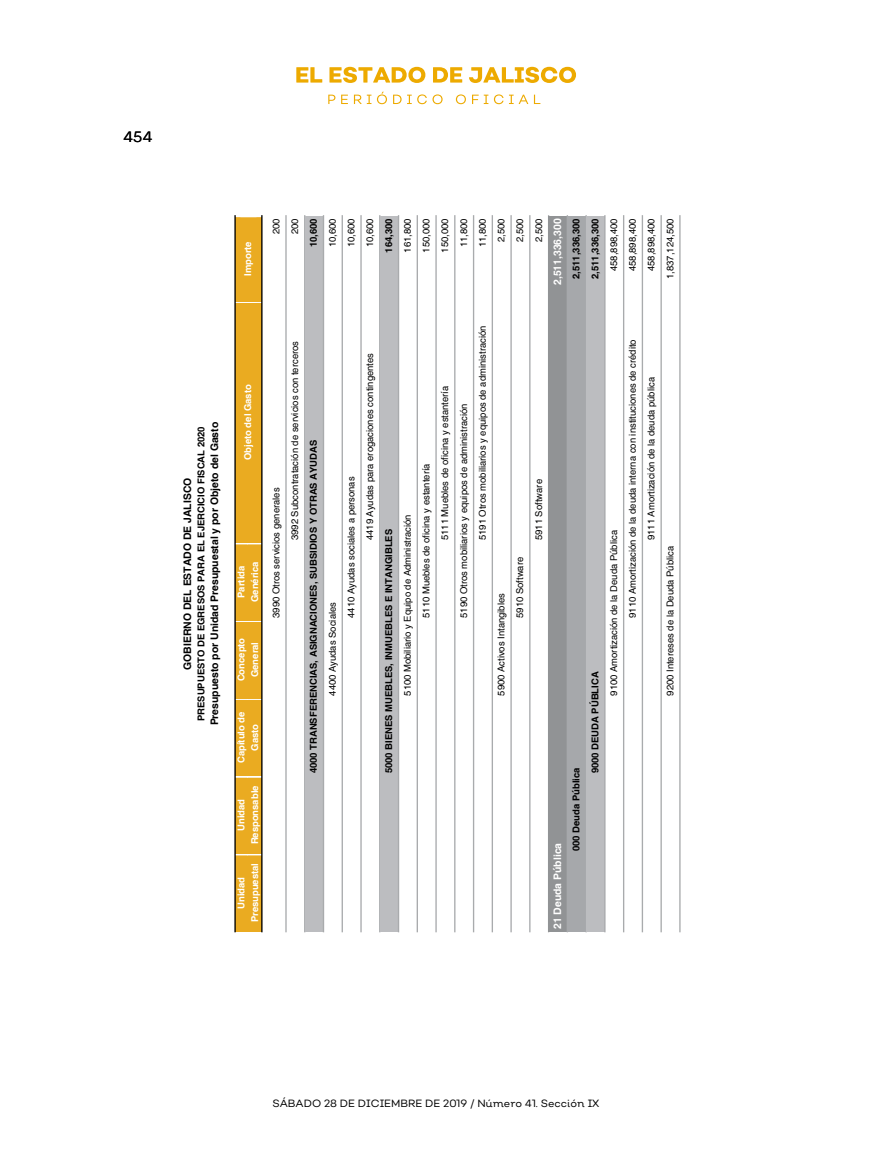
<style>
.page{position:relative;width:872px;height:1149px;background:#fff}
.page>*{position:absolute;margin:0;border:0;box-sizing:border-box;transform-origin:0 0}
.t1{font:15px "Nutmeg";color:#000}
.t2{font:10.5px "Nutmeg Headline";color:#000}
.t3{font:700 10.35px "Helvetica";color:#000}
.t4{font:700 10.35px "Helvetica";color:#fff}
.t5{font:9.45px "Helvetica";color:#000}
.t6{font:700 9.45px "Helvetica";color:#000}
.t7{font:700 9.45px/13.4px "Helvetica";color:#fff;text-align:center}
</style>
<div class="page">
<div style="left:235px;top:853px;width:13px;height:78px;background:#eaab21"></div>
<div style="left:248px;top:853px;width:14px;height:78px;background:#eaab21"></div>
<hr style="left:235px;top:852px;width:27px;height:3px;background:#fff">
<div style="left:235px;top:776px;width:13px;height:77px;background:#eaab21"></div>
<div style="left:248px;top:776px;width:14px;height:77px;background:#eaab21"></div>
<hr style="left:235px;top:774px;width:27px;height:3px;background:#fff">
<div style="left:235px;top:698px;width:13px;height:78px;background:#eaab21"></div>
<div style="left:248px;top:698px;width:14px;height:78px;background:#eaab21"></div>
<hr style="left:235px;top:696px;width:27px;height:3px;background:#fff">
<div style="left:235px;top:620px;width:13px;height:78px;background:#eaab21"></div>
<div style="left:248px;top:620px;width:14px;height:78px;background:#eaab21"></div>
<hr style="left:235px;top:619px;width:27px;height:2px;background:#fff">
<div style="left:235px;top:542px;width:13px;height:78px;background:#eaab21"></div>
<div style="left:248px;top:542px;width:14px;height:78px;background:#eaab21"></div>
<hr style="left:235px;top:541px;width:27px;height:3px;background:#fff">
<div style="left:235px;top:301px;width:27px;height:241px;background:#eaab21"></div>
<hr style="left:235px;top:300px;width:27px;height:3px;background:#fff">
<div style="left:235px;top:216px;width:27px;height:85px;background:#eaab21"></div>
<hr style="left:235px;top:214px;width:27px;height:3px;background:#fff">
<hr style="left:234px;top:216px;width:2px;height:715px;background:#000">
<hr style="left:261px;top:216px;width:1px;height:715px;background:#000">
<hr style="left:285px;top:216px;width:2px;height:715px;background:#a9abad">
<hr style="left:304px;top:216px;width:1px;height:715px;background:#a9abad">
<div style="left:305px;top:776px;width:18px;height:155px;background:#bcbdc0"></div>
<div style="left:305px;top:301px;width:18px;height:475px;background:#bcbdc0"></div>
<div style="left:305px;top:216px;width:18px;height:85px;background:#bcbdc0"></div>
<hr style="left:323px;top:216px;width:1px;height:715px;background:#a9abad">
<hr style="left:341px;top:216px;width:2px;height:715px;background:#a9abad">
<hr style="left:360px;top:216px;width:2px;height:715px;background:#a9abad">
<hr style="left:379px;top:216px;width:1px;height:715px;background:#a9abad">
<div style="left:380px;top:776px;width:18px;height:155px;background:#bcbdc0"></div>
<div style="left:380px;top:301px;width:18px;height:475px;background:#bcbdc0"></div>
<div style="left:380px;top:216px;width:18px;height:85px;background:#bcbdc0"></div>
<hr style="left:398px;top:216px;width:1px;height:715px;background:#a9abad">
<hr style="left:416px;top:216px;width:2px;height:715px;background:#a9abad">
<hr style="left:435px;top:216px;width:2px;height:715px;background:#a9abad">
<hr style="left:454px;top:216px;width:1px;height:715px;background:#a9abad">
<hr style="left:473px;top:216px;width:1px;height:715px;background:#a9abad">
<hr style="left:491px;top:216px;width:2px;height:715px;background:#a9abad">
<hr style="left:510px;top:216px;width:2px;height:715px;background:#a9abad">
<hr style="left:529px;top:216px;width:1px;height:715px;background:#a9abad">
<div style="left:548px;top:301px;width:19px;height:630px;background:#919395"></div>
<div style="left:548px;top:216px;width:19px;height:85px;background:#919395"></div>
<hr style="left:566px;top:216px;width:2px;height:715px;background:#a9abad">
<div style="left:567px;top:301px;width:19px;height:630px;background:#a6a8ab"></div>
<div style="left:567px;top:216px;width:19px;height:85px;background:#a6a8ab"></div>
<div style="left:586px;top:776px;width:19px;height:155px;background:#bcbdc0"></div>
<div style="left:586px;top:301px;width:19px;height:475px;background:#bcbdc0"></div>
<div style="left:586px;top:216px;width:19px;height:85px;background:#bcbdc0"></div>
<hr style="left:604px;top:216px;width:1px;height:715px;background:#a9abad">
<hr style="left:623px;top:216px;width:1px;height:715px;background:#a9abad">
<hr style="left:641px;top:216px;width:2px;height:715px;background:#a9abad">
<hr style="left:660px;top:216px;width:2px;height:715px;background:#a9abad">
<hr style="left:679px;top:216px;width:1px;height:715px;background:#a9abad">
<svg style="left:296px;top:67px;width:26px;height:16px"></svg>
<svg style="left:329px;top:67px;width:96px;height:16px"></svg>
<svg style="left:433px;top:67px;width:29px;height:16px"></svg>
<svg style="left:469px;top:67px;width:107px;height:16px"></svg>
<svg style="left:328px;top:95px;width:7px;height:9px"></svg>
<svg style="left:341px;top:95px;width:7px;height:9px"></svg>
<svg style="left:354px;top:95px;width:17px;height:9px"></svg>
<svg style="left:377px;top:92px;width:10px;height:12px"></svg>
<svg style="left:393px;top:95px;width:8px;height:9px"></svg>
<svg style="left:407px;top:94px;width:35px;height:10px"></svg>
<svg style="left:456px;top:94px;width:10px;height:10px"></svg>
<svg style="left:472px;top:95px;width:6px;height:9px"></svg>
<svg style="left:484px;top:95px;width:4px;height:9px"></svg>
<svg style="left:494px;top:94px;width:9px;height:10px"></svg>
<svg style="left:509px;top:95px;width:19px;height:9px"></svg>
<svg style="left:534px;top:95px;width:6px;height:9px"></svg>
<h1 class="t1" style="left:123px;top:127px;width:31px">454</h1>
<p class="t6" style="left:195px;top:721px;width:296px;rotate:-90deg">PRESUPUESTO DE EGRESOS PARA EL EJERCICIO FISCAL 2020</p>
<p class="t3" style="left:208px;top:725px;width:305px;rotate:-90deg">Presupuesto por Unidad Presupuestal y por Objeto del Gasto</p>
<p class="t3" style="left:181px;top:669px;width:193px;rotate:-90deg">GOBIERNO DEL ESTADO DE JALISCO</p>
<p class="t7" style="left:241px;top:276px;width:36px;rotate:-90deg">Importe</p>
<p class="t5" style="left:271px;top:234px;width:17px;rotate:-90deg">200</p>
<p class="t5" style="left:289px;top:234px;width:17px;rotate:-90deg">200</p>
<p class="t6" style="left:308px;top:247px;width:30px;rotate:-90deg">10,600</p>
<p class="t5" style="left:327px;top:247px;width:30px;rotate:-90deg">10,600</p>
<p class="t5" style="left:346px;top:247px;width:30px;rotate:-90deg">10,600</p>
<p class="t5" style="left:364px;top:247px;width:30px;rotate:-90deg">10,600</p>
<p class="t6" style="left:383px;top:252px;width:36px;rotate:-90deg">164,300</p>
<p class="t5" style="left:402px;top:253px;width:36px;rotate:-90deg">161,800</p>
<p class="t5" style="left:421px;top:253px;width:36px;rotate:-90deg">150,000</p>
<p class="t5" style="left:439px;top:253px;width:36px;rotate:-90deg">150,000</p>
<p class="t5" style="left:458px;top:247px;width:30px;rotate:-90deg">11,800</p>
<p class="t5" style="left:477px;top:247px;width:30px;rotate:-90deg">11,800</p>
<p class="t5" style="left:496px;top:242px;width:25px;rotate:-90deg">2,500</p>
<p class="t5" style="left:514px;top:242px;width:25px;rotate:-90deg">2,500</p>
<p class="t5" style="left:533px;top:242px;width:25px;rotate:-90deg">2,500</p>
<p class="t4" style="left:551px;top:285px;width:68px;rotate:-90deg">2,511,336,300</p>
<p class="t6" style="left:570px;top:279px;width:62px;rotate:-90deg">2,511,336,300</p>
<p class="t6" style="left:589px;top:279px;width:62px;rotate:-90deg">2,511,336,300</p>
<p class="t5" style="left:608px;top:271px;width:54px;rotate:-90deg">458,898,400</p>
<p class="t5" style="left:627px;top:271px;width:54px;rotate:-90deg">458,898,400</p>
<p class="t5" style="left:646px;top:271px;width:54px;rotate:-90deg">458,898,400</p>
<p class="t5" style="left:664px;top:279px;width:62px;rotate:-90deg">1,837,124,500</p>
<p class="t7" style="left:241px;top:460px;width:77px;rotate:-90deg">Objeto del Gasto</p>
<p class="t7" style="left:234px;top:602px;width:42px;rotate:-90deg">Partida<br>Genérica</p>
<p class="t7" style="left:234px;top:681px;width:45px;rotate:-90deg">Concepto<br>General</p>
<p class="t7" style="left:234px;top:762px;width:53px;rotate:-90deg">Capítulo de<br>Gasto</p>
<p class="t7" style="left:234px;top:844px;width:60px;rotate:-90deg">Unidad<br>Responsable</p>
<p class="t7" style="left:234px;top:922px;width:61px;rotate:-90deg">Unidad<br>Presupuestal</p>
<p class="t5" style="left:271px;top:617px;width:132px;rotate:-90deg">3990 Otros servicios generales</p>
<p class="t5" style="left:289px;top:540px;width:201px;rotate:-90deg">3992 Subcontratación de servicios con terceros</p>
<p class="t6" style="left:308px;top:773px;width:335px;rotate:-90deg">4000 TRANSFERENCIAS, ASIGNACIONES, SUBSIDIOS Y OTRAS AYUDAS</p>
<p class="t5" style="left:327px;top:695px;width:95px;rotate:-90deg">4400 Ayudas Sociales</p>
<p class="t5" style="left:346px;top:617px;width:143px;rotate:-90deg">4410 Ayudas sociales a personas</p>
<p class="t5" style="left:364px;top:540px;width:189px;rotate:-90deg">4419 Ayudas para erogaciones contingentes</p>
<p class="t6" style="left:383px;top:773px;width:246px;rotate:-90deg">5000 BIENES MUEBLES, INMUEBLES E INTANGIBLES</p>
<p class="t5" style="left:402px;top:695px;width:183px;rotate:-90deg">5100 Mobiliario y Equipo de Administración</p>
<p class="t5" style="left:421px;top:617px;width:156px;rotate:-90deg">5110 Muebles de oficina y estantería</p>
<p class="t5" style="left:439px;top:540px;width:156px;rotate:-90deg">5111 Muebles de oficina y estantería</p>
<p class="t5" style="left:458px;top:617px;width:216px;rotate:-90deg">5190 Otros mobiliarios y equipos de administración</p>
<p class="t5" style="left:477px;top:540px;width:216px;rotate:-90deg">5191 Otros mobiliarios y equipos de administración</p>
<p class="t5" style="left:496px;top:695px;width:104px;rotate:-90deg">5900 Activos Intangibles</p>
<p class="t5" style="left:514px;top:617px;width:62px;rotate:-90deg">5910 Software</p>
<p class="t5" style="left:533px;top:540px;width:62px;rotate:-90deg">5911 Software</p>
<p class="t4" style="left:551px;top:928px;width:88px;rotate:-90deg">21 Deuda Pública</p>
<p class="t6" style="left:570px;top:851px;width:85px;rotate:-90deg">000 Deuda Pública</p>
<p class="t6" style="left:589px;top:773px;width:103px;rotate:-90deg">9000 DEUDA PÚBLICA</p>
<p class="t5" style="left:608px;top:695px;width:167px;rotate:-90deg">9100 Amortización de la Deuda Pública</p>
<p class="t5" style="left:627px;top:617px;width:280px;rotate:-90deg">9110 Amortización de la deuda interna con instituciones de crédito</p>
<p class="t5" style="left:646px;top:540px;width:164px;rotate:-90deg">9111 Amortización de la deuda pública</p>
<p class="t5" style="left:664px;top:695px;width:151px;rotate:-90deg">9200 Intereses de la Deuda Pública</p>
<p class="t2" style="left:272px;top:1096px;width:328px">SÁBADO 28 DE DICIEMBRE DE 2019 / Número 41. Sección IX</p>
</div>
